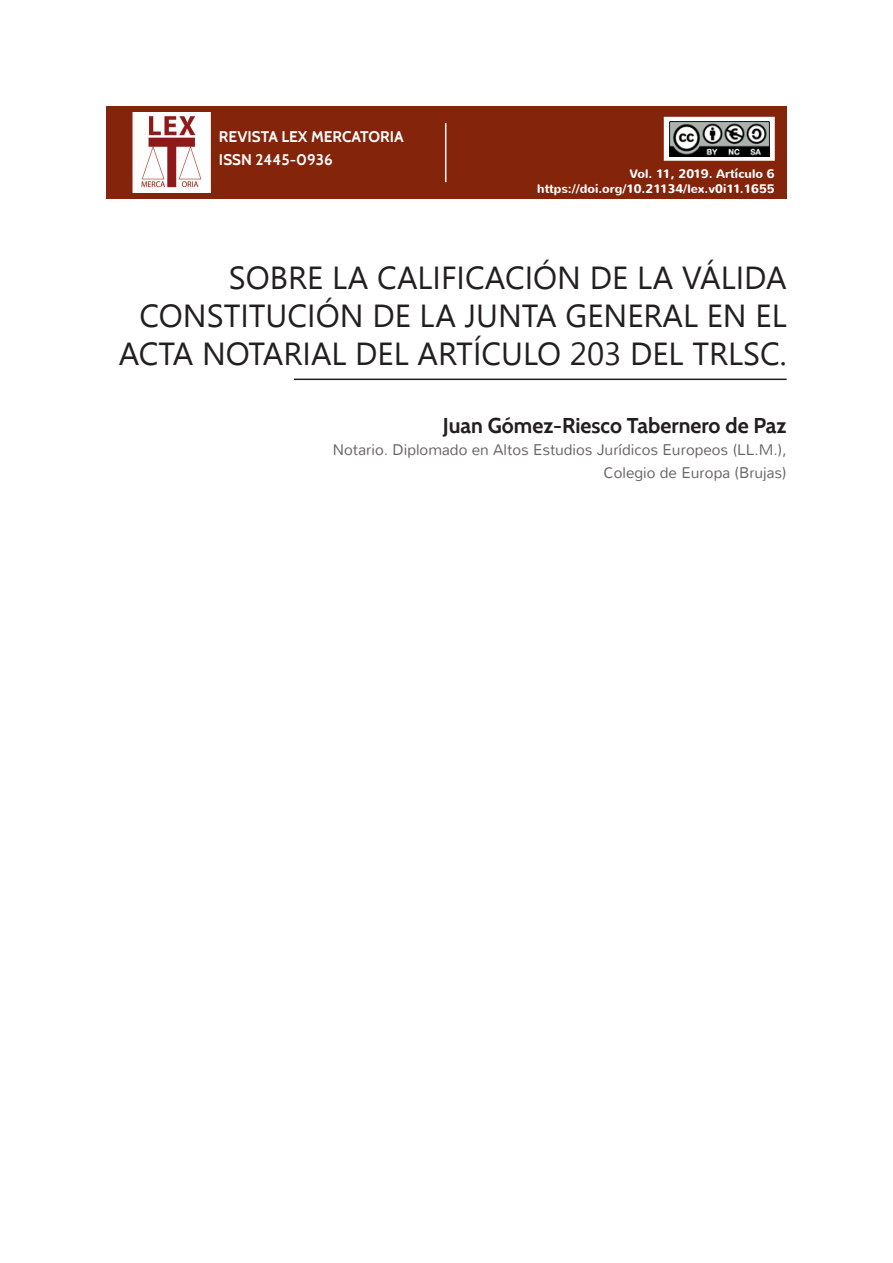
<style>
.page{position:relative;width:893px;height:1263px;background:#fff}
.page>*{position:absolute;margin:0;border:0;box-sizing:border-box;transform-origin:0 0}
.t1{font:31.8px/38.2px "Gisha";color:#231f20;text-align:right}
.t2{font:700 21.3px "Cabin";color:#231f20}
.t3{font:300 15.3px/22.5px "Nunito";color:#696564;text-align:right}
.t4{font:700 15.3px/22.5px "Cabin";color:#fafafa}
.t5{font:700 12.3px "Nunito";color:#fff}
</style>
<div class="page">
<div style="left:106px;top:106px;width:681px;height:93px;background:#84240a"></div>
<svg style="left:664px;top:117px;width:111px;height:44px"></svg>
<img style="left:669px;top:121px;width:100px;height:35px">
<hr style="left:294px;top:379px;width:493px;height:1px;background:#231f20">
<hr style="left:445px;top:123px;width:1px;height:59px;background:#fff">
<img style="left:133px;top:113px;width:78px;height:80px">
<p class="t4" style="left:219px;top:126px;width:186px">REVISTA LEX MERCATORIA<br>ISSN 2445-0936</p>
<p class="t5" style="left:630px;top:166px;width:147px">Vol. 11, 2019. Artículo 6</p>
<p class="t5" style="left:537px;top:180px;width:239px">https://doi.org/10.21134/lex.v0i11.1655</p>
<p class="t1" style="left:119px;top:259px;width:669px">SOBRE LA CALIFICACIÓN DE LA VÁLIDA<br>CONSTITUCIÓN DE LA JUNTA GENERAL EN EL<br>ACTA NOTARIAL DEL ARTÍCULO 203 DEL TRLSC.</p>
<p class="t2" style="left:443px;top:413px;width:345px">Juan Gómez-Riesco Tabernero de Paz</p>
<p class="t3" style="left:333px;top:439px;width:455px">Notario. Diplomado en Altos Estudios Jurídicos Europeos (LL.M.),<br>Colegio de Europa (Brujas)</p>
</div>
